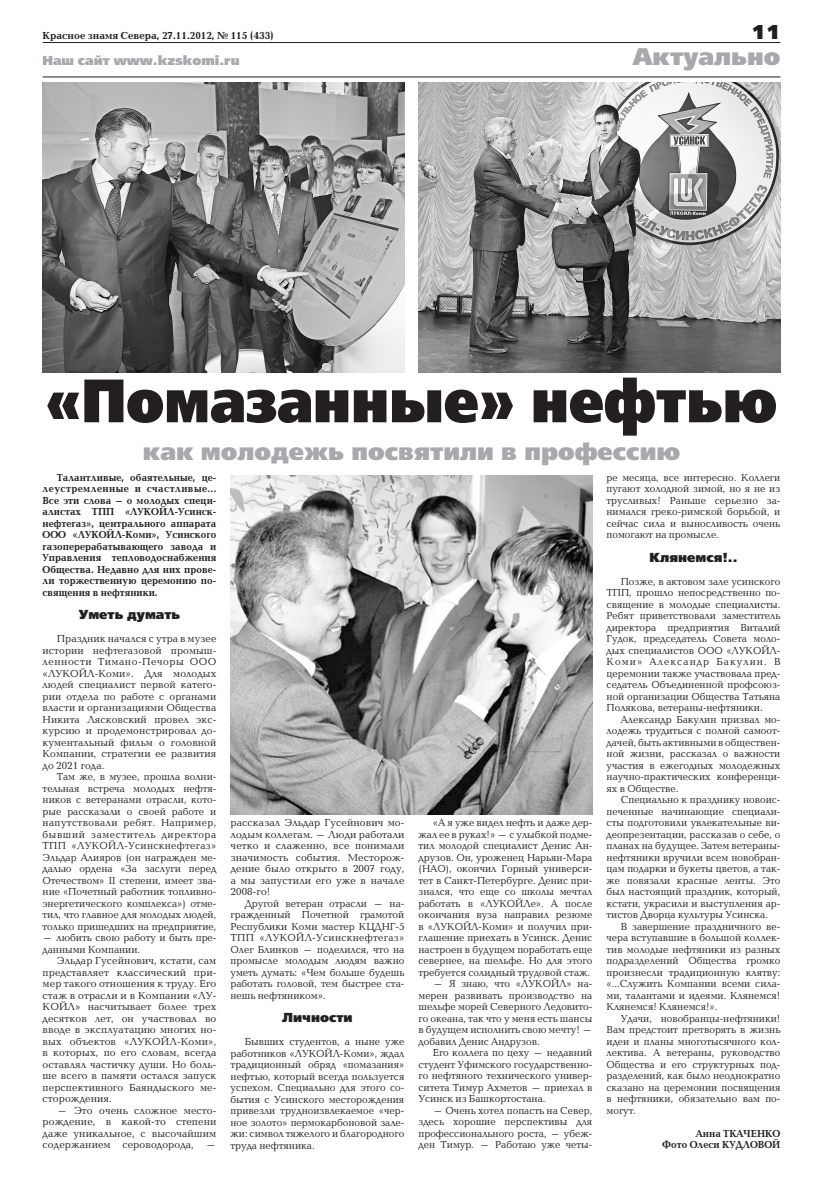
<style>
.page{position:relative;width:823px;height:1191px;background:#fff}
.page>*{position:absolute;margin:0;border:0;box-sizing:border-box;transform-origin:0 0}
.t1{font:61px "Free Set Black C";color:#231f20;scale:.9 1}
.t2{font:24px "Free Set Black C";color:#a8a9ad}
.t3{font:20px "Free Set Black C";color:#231f20}
.t4{font:13px "Free Set Black C";color:#231f20}
.t5{font:13px "Free Set Black C";color:#a8a9ad}
.t6{font:10.5px/11.5px "Baltica C";color:#231f20;text-align:justify;scale:.95 1}
.t7{font:10.5px/11.5px "Baltica C";color:#231f20;text-align:justify}
.t8{font:700 10.5px/11.5px "Baltica C";color:#231f20;text-align:justify;scale:.95 1}
.t9{font:700 10.5px "Baltica C";color:#231f20}
</style>
<div class="page">
<hr style="left:43px;top:42px;width:737px;height:1px;background:#231f20">
<hr style="left:43px;top:76px;width:737px;height:1px;background:#231f20">
<img style="left:230px;top:476px;width:362px;height:338px">
<img style="left:43px;top:82px;width:361px;height:291px">
<img style="left:418px;top:82px;width:362px;height:291px">
<p class="t9" style="left:43px;top:30px;width:233px">Красное знамя Севера, 27.11.2012, № 115 (433)</p>
<h3 class="t3" style="left:750px;top:20px;width:31px">11</h3>
<p class="t5" style="left:43px;top:53px;width:199px">Наш сайт www.kzskomi.ru</p>
<h2 class="t2" style="left:632px;top:43px;width:149px">Актуально</h2>
<h1 class="t1" style="left:46px;top:366px;width:813px">«Помазанные» нефтью</h1>
<h2 class="t2" style="left:143px;top:438px;width:538px">как молодежь посвятили в профессию</h2>
<p class="t8" style="left:43px;top:472px;width:184px;text-indent:14px">Талантливые, обаятельные, це&shy;леустремленные и счастливые...<br>Все эти слова – о молодых специ&shy;алистах ТПП «ЛУКОЙЛ-Усинск&shy;нефтегаз», центрального аппарата ООО «ЛУКОЙЛ-Коми», Усинского газоперерабатывающего завода и Управления тепловодоснабжения Общества. Недавно для них прове&shy;ли торжественную церемонию по&shy;священия в нефтяники.</p>
<p class="t4" style="left:79px;top:607px;width:103px">Уметь думать</p>
<p class="t7" style="left:43px;top:633px;width:175px;text-indent:14px">Праздник начался с утра в музее истории нефтегазовой промыш&shy;ленности Тимано-Печоры ООО «ЛУКОЙЛ-Коми». Для молодых людей специалист первой катего&shy;рии отдела по работе с органами власти и организациями Общества Никита Лясковский провел экс&shy;курсию и продемонстрировал до&shy;кументальный фильм о головной Компании, стратегии ее развития до 2021 года.</p>
<p class="t6" style="left:43px;top:771px;width:184px;text-indent:14px">Там же, в музее, прошла волни&shy;тельная встреча молодых нефтя&shy;ников с ветеранами отрасли, кото&shy;рые рассказали о своей работе и напутствовали ребят. Например, бывший заместитель директора ТПП «ЛУКОЙЛ-Усинскнефтегаз» Эльдар Алияров (он награжден ме&shy;далью ордена «За заслуги перед Отечеством» II степени, имеет зва&shy;ние «Почетный работник топливно&shy;энергетического комплекса») отме&shy;тил, что главное для молодых людей, только пришедших на предприятие,</p>
<p class="t6" style="left:43px;top:932px;width:184px">– любить свою работу и быть пре&shy;данными Компании.</p>
<p class="t7" style="left:43px;top:955px;width:175px;text-indent:14px">Эльдар Гусейнович, кстати, сам представляет классический при&shy;мер такого отношения к труду. Его стаж в отрасли и в Компании «ЛУ-КОЙЛ» насчитывает более трех десятков лет, он участвовал во вводе в эксплуатацию многих но&shy;вых объектов «ЛУКОЙЛ-Коми», в которых, по его словам, всегда оставлял частичку души. Но боль&shy;ше всего в памяти остался запуск перспективного Баяндыского ме&shy;сторождения.</p>
<p class="t7" style="left:43px;top:1105px;width:175px;text-indent:14px">– Это очень сложное место&shy;рождение, в какой-то степени даже уникальное, с высочайшим содержанием сероводорода, –</p>
<p class="t6" style="left:606px;top:472px;width:184px">ре месяца, все интересно. Коллеги пугают холодной зимой, но я не из трусливых! Раньше серьезно за&shy;нимался греко-римской борьбой, и сейчас сила и выносливость очень помогают на промысле.</p>
<p class="t4" style="left:649px;top:549px;width:89px">Клянемся!..</p>
<p class="t6" style="left:606px;top:576px;width:184px;text-indent:14px">Позже, в актовом зале усинского ТПП, прошло непосредственно по&shy;священие в молодые специалисты.<br>Ребят приветствовали заместитель директора предприятия Виталий Гудок, председатель Совета моло&shy;дых специалистов ООО «ЛУКОЙЛ-Коми» Александр Бакулин. В церемонии также участвовала пред&shy;седатель Объединенной профсоюз&shy;ной организации Общества Татьяна Полякова, ветераны-нефтяники.</p>
<p class="t6" style="left:606px;top:714px;width:184px;text-indent:14px">Александр Бакулин призвал мо&shy;лодежь трудиться с полной самоот&shy;дачей, быть активными в обществен&shy;ной жизни, рассказал о важности участия в ежегодных молодежных научно-практических конференци&shy;ях в Обществе.</p>
<p class="t6" style="left:606px;top:794px;width:184px;text-indent:14px">Специально к празднику новоис&shy;печенные начинающие специали&shy;сты подготовили увлекательные ви&shy;деопрезентации, рассказав о себе, о планах на будущее. Затем ветераны&shy;нефтяники вручили всем новобран&shy;цам подарки и букеты цветов, а так&shy;же повязали красные ленты. Это был настоящий праздник, который, кстати, украсили и выступления ар&shy;тистов Дворца культуры Усинска.</p>
<p class="t6" style="left:606px;top:921px;width:184px;text-indent:14px">В завершение праздничного ве&shy;чера вступавшие в большой коллек&shy;тив молодые нефтяники из разных подразделений Общества громко произнесли традиционную клятву: «…Служить Компании всеми сила&shy;ми, талантами и идеями. Клянемся!<br>Клянемся! Клянемся!».</p>
<p class="t6" style="left:606px;top:1013px;width:184px;text-indent:14px">Удачи, новобранцы-нефтяники!<br>Вам предстоит претворять в жизнь идеи и планы многотысячного кол&shy;лектива. А ветераны, руководство Общества и его структурных под&shy;разделений, как было неоднократно сказано на церемонии посвящения в нефтяники, обязательно вам по&shy;могут.</p>
<p class="t8" style="left:661px;top:1128px;width:126px;text-align:right">Анна ТКАЧЕНКО<br>Фото Олеси КУДЛОВОЙ</p>
<p class="t7" style="left:230px;top:817px;width:175px">рассказал Эльдар Гусейнович мо&shy;лодым коллегам. – Люди работали четко и слаженно, все понимали значимость события. Месторож&shy;дение было открыто в 2007 году, а мы запустили его уже в начале 2008-го!</p>
<p class="t6" style="left:230px;top:898px;width:184px;text-indent:14px">Другой ветеран отрасли – на&shy;гражденный Почетной грамотой Республики Коми мастер КЦДНГ-5<br>ТПП «ЛУКОЙЛ-Усинскнефтегаз» Олег Блинков – поделился, что на промысле молодым людям важно уметь думать: «Чем больше будешь работать головой, тем быстрее ста&shy;нешь нефтяником».</p>
<p class="t4" style="left:282px;top:1010px;width:72px">Личности</p>
<p class="t6" style="left:230px;top:1036px;width:184px;text-indent:14px">Бывших студентов, а ныне уже работников «ЛУКОЙЛ-Коми», ждал традиционный обряд «помазания» нефтью, который всегда пользуется успехом. Специально для этого со&shy;бытия с Усинского месторождения привезли трудноизвлекаемое «чер&shy;ное золото» пермокарбоновой зале&shy;жи: символ тяжелого и благородного труда нефтяника.</p>
<p class="t6" style="left:418px;top:817px;width:184px;text-indent:14px">«А я уже видел нефть и даже дер&shy;жал ее в руках!» – с улыбкой подме&shy;тил молодой специалист Денис Ан&shy;друзов. Он, уроженец Нарьян-Мара (НАО), окончил Горный универси&shy;тет в Санкт-Петербурге. Денис при&shy;знался, что еще со школы мечтал работать в «ЛУКОЙЛе». А после окончания вуза направил резюме в «ЛУКОЙЛ-Коми» и получил при&shy;глашение приехать в Усинск. Денис настроен в будущем поработать еще севернее, на шельфе. Но для этого требуется солидный трудовой стаж.</p>
<p class="t6" style="left:418px;top:978px;width:184px;text-indent:14px">– Я знаю, что «ЛУКОЙЛ» на&shy;мерен развивать производство на шельфе морей Северного Ледовито&shy;го океана, так что у меня есть шансы в будущем исполнить свою мечту! – добавил Денис Андрузов.</p>
<p class="t6" style="left:418px;top:1047px;width:184px;text-indent:14px">Его коллега по цеху – недавний студент Уфимского государственно&shy;го нефтяного технического универ&shy;ситета Тимур Ахметов – приехал в Усинск из Башкортостана.</p>
<p class="t6" style="left:418px;top:1104px;width:184px;text-indent:14px">– Очень хотел попасть на Север, здесь хорошие перспективы для профессионального роста, – убеж&shy;ден Тимур. – Работаю уже четы-</p>
</div>
